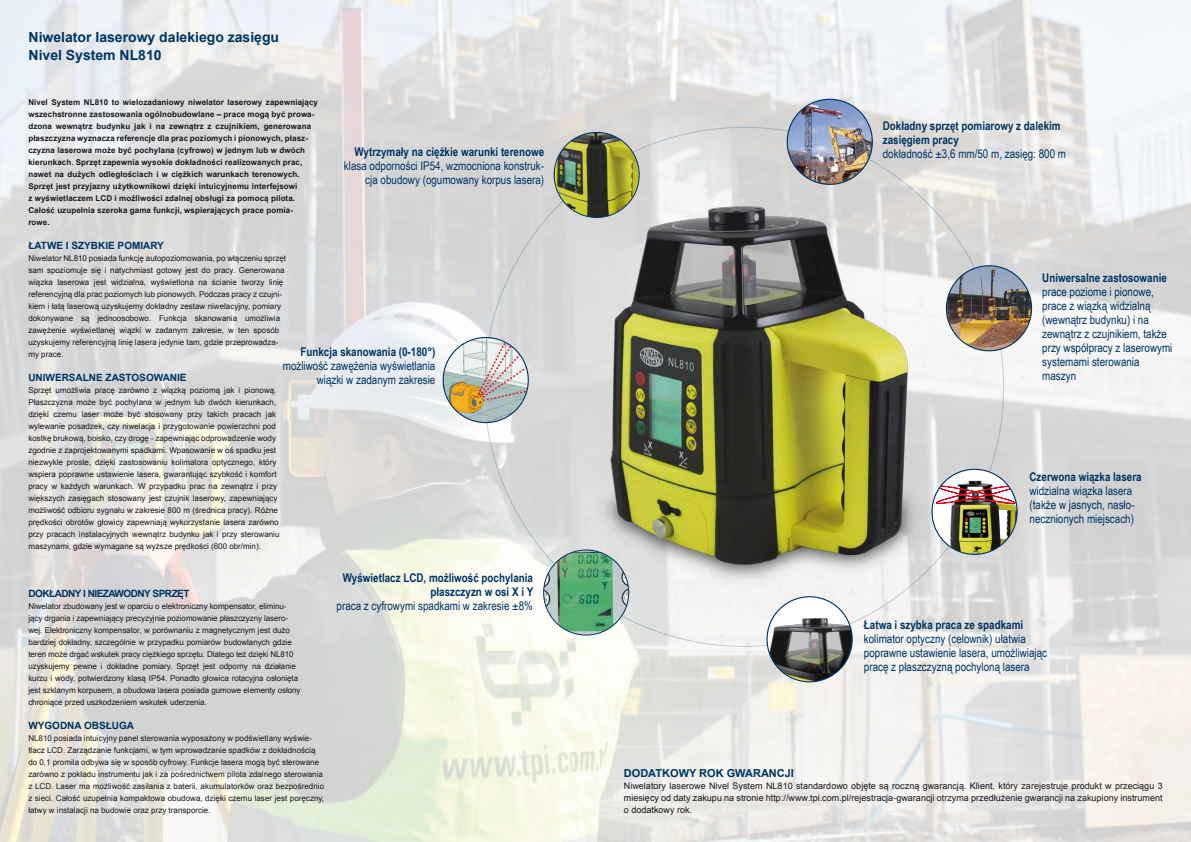
<style>
.page{position:relative;width:1191px;height:842px;background:#fff}
.page>*{position:absolute;margin:0;border:0;box-sizing:border-box;transform-origin:0 0}
.t1{font:700 14px/18px "Arial";color:#003463}
.t2{font:12px/14px "Arial Narrow";color:#003463}
.t3{font:700 12px/14px "Arial Narrow";color:#003463;text-align:right}
.t4{font:700 11px "Arial";color:#003463}
.t5{font:700 10px "Arial";color:#003463}
.t6{font:700 10px "Arial";letter-spacing:-.05em;color:#003463}
.t7{font:9px/12px "Arial";letter-spacing:.005em;color:#1a171b;text-align:justify}
.t8{font:8px/12px "Arial";color:#1a171b}
.t9{font:700 8px/12px "Arial";letter-spacing:.01em;color:#1a171b}
</style>
<div class="page">
<img style="left:0;top:0;width:1191px;height:842px">
<img style="left:568px;top:192px;width:384px;height:409px">
<img style="left:946px;top:266px;width:85px;height:85px;border-radius:43px">
<div style="left:932px;top:469px;width:85px;height:85px;background:#fff;border-radius:50%"></div>
<img style="left:946px;top:479px;width:71px;height:75px">
<svg style="left:936px;top:485px;width:79px;height:19px"></svg>
<img style="left:554px;top:132px;width:85px;height:85px;border-radius:43px">
<div style="left:767px;top:597px;width:85px;height:85px;background:#fff;border-radius:50%"></div>
<img style="left:767px;top:607px;width:85px;height:75px">
<img style="left:543px;top:550px;width:85px;height:85px;border-radius:43px">
<img style="left:443px;top:337px;width:85px;height:86px;border-radius:43px">
<img style="left:787px;top:99px;width:85px;height:85px;border-radius:43px">
<h1 class="t1" style="left:29px;top:28px;width:252px">Niwelator laserowy dalekiego zasięgu<br>Nivel System NL810</h1>
<p class="t9" style="left:28px;top:96px;width:291px">Nivel System NL810 to wielozadaniowy niwelator laserowy zapewniający wszechstronne zastosowania ogólnobudowlane – prace mogą być prowa&shy;dzona wewnątrz budynku jak i na zewnątrz z czujnikiem, generowana płaszczyzna wyznacza referencje dla prac poziomych i pionowych, płasz&shy;czyzna laserowa może być pochylana (cyfrowo) w jednym lub w dwóch kierunkach. Sprzęt zapewnia wysokie dokładności realizowanych prac, nawet na dużych odległościach i w ciężkich warunkach terenowych.<br>Sprzęt jest przyjazny użytkownikowi dzięki intuicyjnemu interfejsowi<br>z wyświetlaczem LCD i możliwości zdalnej obsługi za pomocą pilota.<br>Całość uzupełnia szeroka gama funkcji, wspierających prace pomia-<br>rowe.</p>
<h2 class="t3" style="left:354px;top:144px;width:191px">Wytrzymały na ciężkie warunki terenowe</h2>
<h2 class="t2" style="left:344px;top:159px;width:202px;text-align:right">klasa odporności IP54, wzmocniona konstruk&shy;cja obudowy (ogumowany korpus lasera)</h2>
<p class="t5" style="left:28px;top:239px;width:137px">ŁATWE I SZYBKIE POMIARY</p>
<p class="t8" style="left:28px;top:253px;width:259px">Niwelator NL810 posiada funkcję autopoziomowania, po włączeniu sprzęt sam spoziomuje się i natychmiast gotowy jest do pracy. Generowana wiązka laserowa jest widzialna, wyświetlona na ścianie tworzy linię referencyjną dla prac poziomych lub pionowych. Podczas pracy z czujni&shy;kiem i łatą laserową uzyskujemy dokładny zestaw niwelacyjny, pomiary dokonywane są jednoosobowo. Funkcja skanowania umożliwia zawężenie wyświetlanej wiązki w zadanym zakresie, w ten sposób uzyskujemy referencyjną linię lasera jedynie tam, gdzie przeprowadza&shy;my prace.</p>
<h2 class="t3" style="left:300px;top:344px;width:136px">Funkcja skanowania (0-180°)</h2>
<h2 class="t2" style="left:283px;top:358px;width:154px;text-align:right">możliwość zawężenia wyświetlania wiązki w zadanym zakresie</h2>
<p class="t5" style="left:28px;top:371px;width:160px">UNIWERSALNE ZASTOSOWANIE</p>
<p class="t8" style="left:28px;top:384px;width:253px">Sprzęt umożliwia pracę zarówno z wiązką poziomą jak i pionową.<br>Płaszczyzna może być pochylana w jednym lub dwóch kierunkach, dzięki czemu laser może być stosowany przy takich pracach jak wylewanie posadzek, czy niwelacja i przygotowanie powierzchni pod kostkę brukową, boisko, czy drogę - zapewniając odprowadzenie wody zgodnie z zaprojektowanymi spadkami. Wpasowanie w oś spadku jest niezwykle proste, dzięki zastosowaniu kolimatora optycznego, który wspiera poprawne ustawienie lasera, gwarantując szybkość i komfort pracy w każdych warunkach. W przypadku prac na zewnątrz i przy większych zasięgach stosowany jest czujnik laserowy, zapewniający możliwość odbioru sygnału w zakresie 800 m (średnica pracy). Różne prędkości obrotów głowicy zapewniają wykorzystanie lasera zarówno przy pracach instalacyjnych wewnątrz budynku jak i przy sterowaniu maszynami, gdzie wymagane są wyższe prędkości (600 obr/min).</p>
<p class="t6" style="left:28px;top:587px;width:163px">DOKŁADNY I NIEZAWODNY SPRZĘT</p>
<p class="t8" style="left:28px;top:600px;width:274px">Niwelator zbudowany jest w oparciu o elektroniczny kompensator, eliminu&shy;jący drgania i zapewniający precyzyjnie poziomowanie płaszczyzny lasero&shy;wej. Elektroniczny kompensator, w porównaniu z magnetycznym jest dużo bardziej dokładny, szczególnie w przypadku pomiarów budowlanych gdzie teren może drgać wskutek pracy ciężkiego sprzętu. Dlatego też dzięki NL810 uzyskujemy pewne i dokładne pomiary. Sprzęt jest odporny na działanie kurzu i wody, potwierdzony klasą IP54. Ponadto głowica rotacyjna osłonięta jest szklanym korpusem, a obudowa lasera posiada gumowe elementy osłony chroniące przed uszkodzeniem wskutek uderzenia.</p>
<p class="t5" style="left:28px;top:718px;width:107px">WYGODNA OBSŁUGA</p>
<p class="t8" style="left:28px;top:732px;width:297px">NL810 posiada intuicyjny panel sterowania wyposażony w podświetlany wyświe&shy;tlacz LCD. Zarządzanie funkcjami, w tym wprowadzanie spadków z dokładnością do 0,1 promila odbywa się w sposób cyfrowy. Funkcje lasera mogą być sterowane zarówno z pokładu instrumentu jak i za pośrednictwem pilota zdalnego sterowania z LCD. Laser ma możliwość zasilania z baterii, akumulatorków oraz bezpośrednio z sieci. Całość uzupełnia kompaktowa obudowa, dzięki czemu laser jest poręczny, łatwy w instalacji na budowie oraz przy transporcie.</p>
<h2 class="t3" style="left:343px;top:570px;width:192px">Wyświetlacz LCD, możliwość pochylania płaszczyzn w osi X i Y</h2>
<h2 class="t2" style="left:337px;top:598px;width:198px">praca z cyfrowymi spadkami w zakresie ±8%</h2>
<h2 class="t3" style="left:882px;top:119px;width:179px;text-align:left">Dokładny sprzęt pomiarowy z dalekim zasięgiem pracy</h2>
<h2 class="t2" style="left:882px;top:147px;width:185px">dokładność ±3,6 mm/50 m, zasięg: 800 m</h2>
<h2 class="t3" style="left:1042px;top:270px;width:126px">Uniwersalne zastosowanie</h2>
<h2 class="t2" style="left:1042px;top:284px;width:132px">prace poziome i pionowe, prace z wiązką widzialną (wewnątrz budynku) i na zewnątrz z czujnikiem, także przy współpracy z laserowymi systemami sterowania maszyn</h2>
<h2 class="t3" style="left:1029px;top:469px;width:114px">Czerwona wiązka lasera</h2>
<h2 class="t2" style="left:1029px;top:483px;width:107px">widzialna wiązka lasera (także w jasnych, nasło&shy;necznionych miejscach)</h2>
<h2 class="t3" style="left:864px;top:617px;width:161px">Łatwa i szybka praca ze spadkami</h2>
<h2 class="t2" style="left:864px;top:631px;width:185px">kolimator optyczny (celownik) ułatwia poprawne ustawienie lasera, umożliwiając pracę z płaszczyzną pochyloną lasera</h2>
<h3 class="t4" style="left:624px;top:766px;width:172px">DODATKOWY ROK GWARANCJI</h3>
<p class="t7" style="left:624px;top:780px;width:540px">Niwelatory laserowe Nivel System NL810 standardowo objęte są roczną gwarancją. Klient, który zarejestruje produkt w przeciągu 3 miesięcy od daty zakupu na stronie http://www.tpi.com.pl/rejestracja-gwarancji otrzyma przedłużenie gwarancji na zakupiony instrument o dodatkowy rok.</p>
</div>
